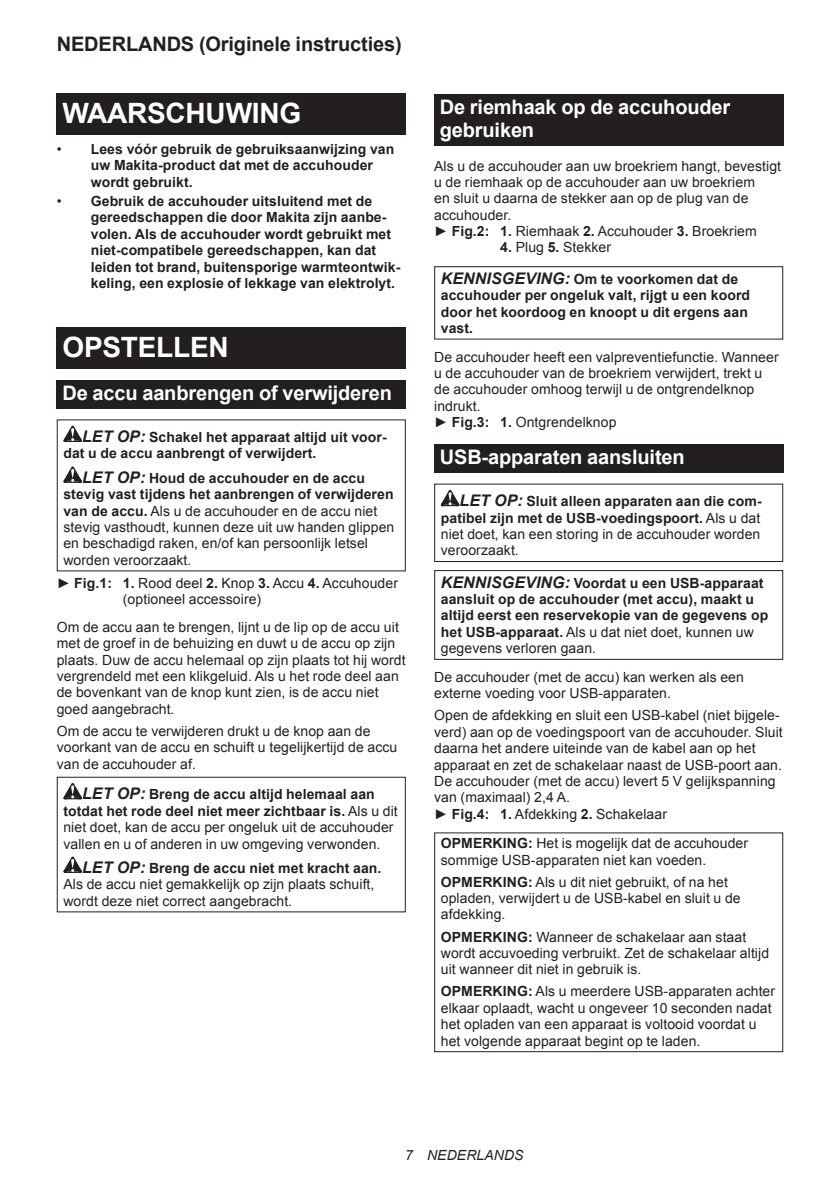
<style>
.page{position:relative;width:840px;height:1191px;background:#fff}
.page>*{position:absolute;margin:0;border:0;box-sizing:border-box;transform-origin:0 0}
.t1{font:700 28px "Arial";letter-spacing:-.01em;color:#fff}
.t2{font:700 20px/23.4px "Arial";letter-spacing:-.01em;color:#fff}
.t3{font:700 20px "Arial";letter-spacing:-.01em;color:#231f20}
.t4{font:14px/16.4px "Arial";letter-spacing:.005em;color:#231f20}
.t5{font:700 14px/16.4px "Arial";letter-spacing:.005em;color:#231f20}
.t6{font:italic 14px "Arial";letter-spacing:.005em;color:#231f20}
.s1{font-weight:400}
.s2{font-style:italic;font-size:16px}
.s3{font-weight:700;font-style:italic;font-size:16px}
.s4{font-weight:700}
</style>
<div class="page">
<div style="left:57px;top:94px;width:348px;height:41px;background:#231f20"></div>
<div style="left:57px;top:327px;width:348px;height:42px;background:#231f20"></div>
<div style="left:57px;top:380px;width:348px;height:28px;background:#231f20"></div>
<svg style="left:63px;top:425px;width:19px;height:17px"></svg>
<svg style="left:63px;top:466px;width:19px;height:17px"></svg>
<svg style="left:63px;top:783px;width:19px;height:16px"></svg>
<svg style="left:63px;top:856px;width:19px;height:17px"></svg>
<div style="left:57px;top:776px;width:348px;height:136px;border:1px solid #231f20"></div>
<div style="left:434px;top:94px;width:348px;height:52px;background:#231f20"></div>
<div style="left:434px;top:266px;width:348px;height:73px;border:1px solid #231f20"></div>
<div style="left:434px;top:444px;width:348px;height:29px;background:#231f20"></div>
<svg style="left:440px;top:490px;width:19px;height:16px"></svg>
<div style="left:434px;top:483px;width:348px;height:79px;border:1px solid #231f20"></div>
<div style="left:434px;top:570px;width:348px;height:90px;border:1px solid #231f20"></div>
<div style="left:434px;top:832px;width:348px;height:220px;border:1px solid #231f20"></div>
<h2 class="t3" style="left:57px;top:31px;width:346px">NEDERLANDS (Originele instructies)</h2>
<h1 class="t1" style="left:62px;top:95px;width:240px">WAARSCHUWING</h1>
<p class="t5" style="left:91px;top:141px;width:305px;text-indent:-34px"><span class="s1">•</span> Lees vóór gebruik de gebruiksaanwijzing van uw Makita-product dat met de accuhouder wordt gebruikt.</p>
<p class="t5" style="left:91px;top:193px;width:311px;text-indent:-34px"><span class="s1">•</span> Gebruik de accuhouder uitsluitend met de gereedschappen die door Makita zijn aanbe&shy;volen. Als de accuhouder wordt gebruikt met niet-compatibele gereedschappen, kan dat leiden tot brand, buitensporige warmteontwik&shy;keling, een explosie of lekkage van elektrolyt.</p>
<h1 class="t1" style="left:62px;top:329px;width:168px">OPSTELLEN</h1>
<h2 class="t2" style="left:62px;top:382px;width:331px">De accu aanbrengen of verwijderen</h2>
<p class="t5" style="left:63px;top:429px;width:324px;text-indent:19px"><span class="s2">LET OP:</span> Schakel het apparaat altijd uit voor&shy;dat u de accu aanbrengt of verwijdert.</p>
<p class="t4" style="left:63px;top:470px;width:332px;text-indent:19px"><span class="s3">LET OP:</span> <span class="s4">Houd de accuhouder en de accu stevig vast tijdens het aanbrengen of verwijderen van de accu.</span> Als u de accuhouder en de accu niet stevig vasthoudt, kunnen deze uit uw handen glippen en beschadigd raken, en/of kan persoonlijk letsel worden veroorzaakt.</p>
<p class="t4" style="left:123px;top:575px;width:276px;text-indent:-66px">► <span class="s4">Fig.1: 1.</span> Rood deel <span class="s4">2.</span> Knop <span class="s4">3.</span> Accu <span class="s4">4.</span> Accuhouder (optioneel accessoire)</p>
<p class="t4" style="left:57px;top:619px;width:350px">Om de accu aan te brengen, lijnt u de lip op de accu uit met de groef in de behuizing en duwt u de accu op zijn plaats. Duw de accu helemaal op zijn plaats tot hij wordt vergrendeld met een klikgeluid. Als u het rode deel aan de bovenkant van de knop kunt zien, is de accu niet goed aangebracht.</p>
<p class="t4" style="left:57px;top:723px;width:342px">Om de accu te verwijderen drukt u de knop aan de voorkant van de accu en schuift u tegelijkertijd de accu van de accuhouder af.</p>
<p class="t4" style="left:63px;top:786px;width:336px;text-indent:19px"><span class="s3">LET OP:</span> <span class="s4">Breng de accu altijd helemaal aan totdat het rode deel niet meer zichtbaar is.</span> Als u dit niet doet, kan de accu per ongeluk uit de accuhouder vallen en u of anderen in uw omgeving verwonden.</p>
<p class="t4" style="left:63px;top:860px;width:319px;text-indent:19px"><span class="s3">LET OP:</span> <span class="s4">Breng de accu niet met kracht aan.<br></span>Als de accu niet gemakkelijk op zijn plaats schuift, wordt deze niet correct aangebracht.</p>
<h2 class="t2" style="left:439px;top:96px;width:292px">De riemhaak op de accuhouder gebruiken</h2>
<p class="t4" style="left:434px;top:158px;width:348px">Als u de accuhouder aan uw broekriem hangt, bevestigt u de riemhaak op de accuhouder aan uw broekriem<br>en sluit u daarna de stekker aan op de plug van de accuhouder.<br>► <span class="s4">Fig.2: 1.</span> Riemhaak <span class="s4">2.</span> Accuhouder <span class="s4">3.</span> Broekriem</p>
<p class="t4" style="left:500px;top:239px;width:112px"><span class="s4">4.</span> Plug <span class="s4">5.</span> Stekker</p>
<p class="t5" style="left:440px;top:271px;width:310px"><span class="s2">KENNISGEVING:</span> Om te voorkomen dat de accuhouder per ongeluk valt, rijgt u een koord door het koordoog en knoopt u dit ergens aan vast.</p>
<p class="t4" style="left:434px;top:349px;width:346px">De accuhouder heeft een valpreventiefunctie. Wanneer u de accuhouder van de broekriem verwijdert, trekt u de accuhouder omhoog terwijl u de ontgrendelknop indrukt.<br>► <span class="s4">Fig.3: 1.</span> Ontgrendelknop</p>
<h2 class="t2" style="left:439px;top:446px;width:246px">USB-apparaten aansluiten</h2>
<p class="t5" style="left:440px;top:493px;width:322px;text-align:justify;text-indent:19px"><span class="s2">LET OP:</span> Sluit alleen apparaten aan die com&shy;patibel zijn met de USB-voedingspoort. <span class="s1">Als u dat niet doet, kan een storing in de accuhouder worden veroorzaakt.</span></p>
<p class="t5" style="left:440px;top:575px;width:329px"><span class="s2">KENNISGEVING:</span> Voordat u een USB-apparaat aansluit op de accuhouder (met accu), maakt u altijd eerst een reservekopie van de gegevens op het USB-apparaat. <span class="s1">Als u dat niet doet, kunnen uw gegevens verloren gaan.</span></p>
<p class="t4" style="left:434px;top:669px;width:311px">De accuhouder (met de accu) kan werken als een externe voeding voor USB-apparaten.</p>
<p class="t4" style="left:434px;top:707px;width:350px">Open de afdekking en sluit een USB-kabel (niet bijgele&shy;verd) aan op de voedingspoort van de accuhouder. Sluit daarna het andere uiteinde van de kabel aan op het apparaat en zet de schakelaar naast de USB-poort aan.<br>De accuhouder (met de accu) levert 5 V gelijkspanning van (maximaal) 2,4 A.<br>► <span class="s4">Fig.4: 1.</span> Afdekking <span class="s4">2.</span> Schakelaar</p>
<p class="t4" style="left:440px;top:835px;width:308px"><span class="s4">OPMERKING:</span> Het is mogelijk dat de accuhouder sommige USB-apparaten niet kan voeden.</p>
<p class="t4" style="left:440px;top:873px;width:301px"><span class="s4">OPMERKING:</span> Als u dit niet gebruikt, of na het opladen, verwijdert u de USB-kabel en sluit u de afdekking.</p>
<p class="t4" style="left:440px;top:928px;width:329px"><span class="s4">OPMERKING:</span> Wanneer de schakelaar aan staat wordt accuvoeding verbruikt. Zet de schakelaar altijd uit wanneer dit niet in gebruik is.</p>
<p class="t4" style="left:440px;top:983px;width:335px"><span class="s4">OPMERKING:</span> Als u meerdere USB-apparaten achter elkaar oplaadt, wacht u ongeveer 10 seconden nadat het opladen van een apparaat is voltooid voordat u het volgende apparaat begint op te laden.</p>
<p class="t6" style="left:405px;top:1146px;width:120px">7 NEDERLANDS</p>
</div>
